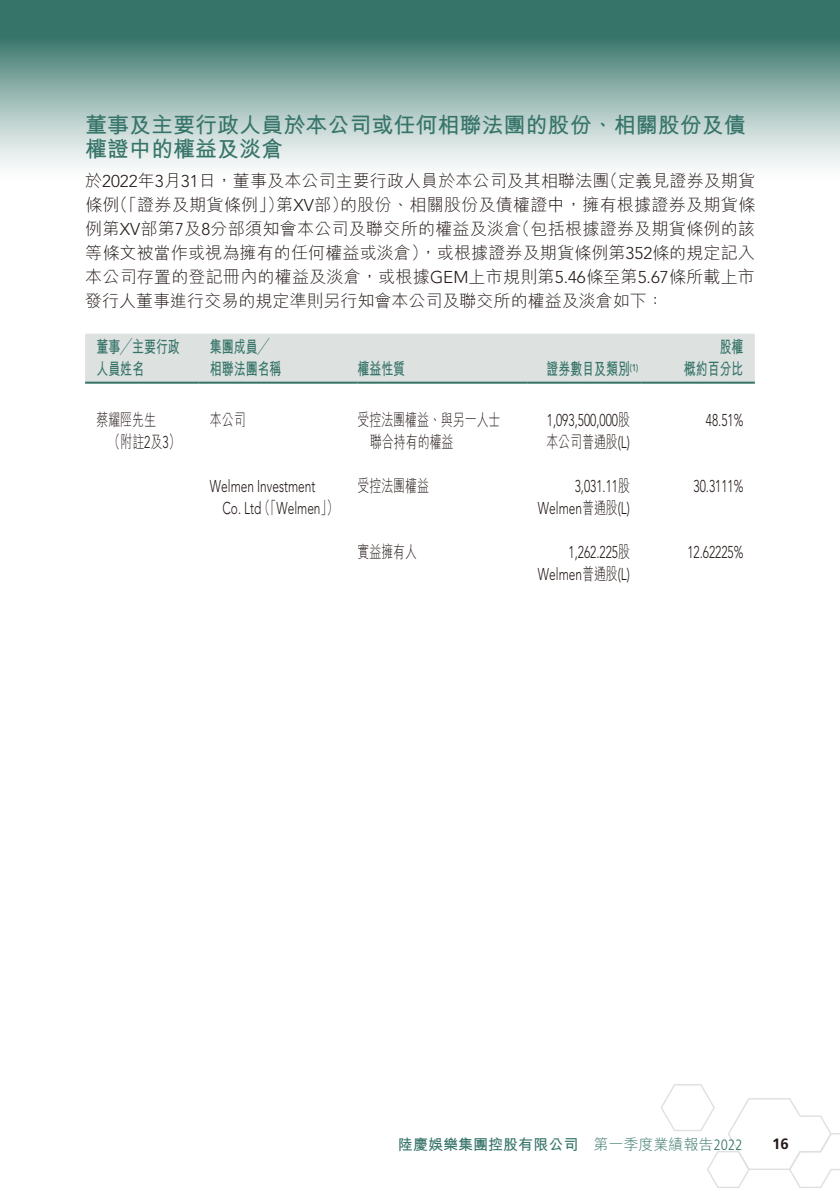
<style>
.page{position:relative;width:840px;height:1191px;background:#fff}
.page>*{position:absolute;margin:0;border:0;box-sizing:border-box;transform-origin:0 0}
.t1{font:700 22px/24px "M Hei HK";color:#367469}
.t2{font:300 17px/24px "M Hei HK";letter-spacing:.01em;color:#231916}
.t3{font:300 17px/22px "Avenir LT Std";color:#231916;scale:.7 1}
.t4{font:300 17px/22px "M Hei HK";letter-spacing:.01em;color:#231916;scale:.7 1}
.t5{font:700 17px/22px "M Hei HK";color:#367469;scale:.7 1}
.t6{font:300 15px "M Hei HK";color:#367469}
.t7{font:700 15px "M Hei HK";color:#367469}
.t8{font:700 15px "Frutiger LT Std";color:#231916}
.t9{font:800 10px "Avenir LT Std";color:#367469;scale:.7 1}
.s1{font-family:"Avenir LT Std"}
.s2{font-family:"M Hei HK"}
.s3{font-family:"Frutiger LT Std";font-stretch:condensed}
</style>
<div class="page">
<svg style="left:0;top:0;width:839px;height:168px;background:#87aca5"></svg>
<svg style="left:660px;top:1084px;width:179px;height:104px"></svg>
<div style="left:85px;top:333px;width:669px;height:49px;background:#dde1df"></div>
<hr style="left:85px;top:382px;width:113px;height:2px;background:#367469">
<hr style="left:198px;top:382px;width:159px;height:2px;background:#367469">
<hr style="left:357px;top:382px;width:170px;height:2px;background:#367469">
<hr style="left:527px;top:382px;width:114px;height:2px;background:#367469">
<hr style="left:641px;top:382px;width:113px;height:2px;background:#367469">
<p class="t1" style="left:85px;top:111px;width:662px">董事及主要行政人員於本公司或任何相聯法團的股份、相關股份及債權證中的權益及淡倉</p>
<p class="t2" style="left:600px;top:169px;width:155px">（定義見證券及期貨</p>
<p class="t2" style="left:340px;top:169px;width:416px;text-indent:-255px">於<span class="s1">2022</span>年月<span class="s1">3 31</span>日，董事及本公司主要行政人員於本公司及其相聯法團<br>的股份、相關股份及債權證中，擁有根據證券及期貨條</p>
<p class="t2" style="left:111px;top:193px;width:174px">（「證券及期貨條例」）</p>
<p class="t2" style="left:276px;top:193px;width:74px">第<span class="s1">XV</span>部）</p>
<p class="t2" style="left:85px;top:193px;width:36px">條例</p>
<p class="t2" style="left:513px;top:217px;width:243px">（包括根據證券及期貨條例的該</p>
<p class="t2" style="left:85px;top:217px;width:671px">例第<span class="s1">XV</span>部第及<span class="s1">7 8</span>分部須知會本公司及聯交所的權益及淡倉<br>等條文被當作或視為擁有的任何權益或淡倉，）或根據證券及期貨條例第<span class="s1">352</span>條的規定記入本公司存置的登記冊內的權益及淡倉，或根據<span class="s1">GEM</span>上市規則第<span class="s1">5.46</span>條至第<span class="s1">5.67</span>條所載上市發行人董事進行交易的規定準則另行知會本公司及聯交所的權益及淡倉如下：</p>
<p class="t5" style="left:96px;top:335px;width:120px">董事╱主要行政人員姓名</p>
<p class="t5" style="left:210px;top:335px;width:87px">集團成員╱</p>
<p class="t5" style="left:683px;top:335px;width:86px;text-align:right">股權<br>概約百分比</p>
<p class="t5" style="left:357px;top:357px;width:70px">權益性質</p>
<p class="t5" style="left:546px;top:357px;width:120px">證券數目及類別</p>
<p class="t5" style="left:210px;top:357px;width:103px">相聯法團名稱</p>
<p class="t9" style="left:629px;top:361px;width:13px">(1)</p>
<p class="t4" style="left:108px;top:408px;width:104px;text-indent:-12px">蔡耀陘先生<br>（附註及<span class="s1">2</span> (<span class="s1">3</span></p>
<p class="t4" style="left:357px;top:408px;width:205px">受控法團權益、與另一人士</p>
<p class="t4" style="left:210px;top:408px;width:52px">本公司</p>
<p class="t4" style="left:370px;top:430px;width:120px">聯合持有的權益</p>
<p class="t3" style="left:546px;top:409px;width:120px">1,093,500,000<span class="s2">股</span></p>
<p class="t4" style="left:546px;top:430px;width:121px">本公司普通股 <span class="s1">(L(</span></p>
<p class="t3" style="left:705px;top:409px;width:55px">48.51%</p>
<p class="t3" style="left:258px;top:475px;width:115px;text-indent:-49px">Welmen Investment<br><span class="s2">（「</span>Welmen <span class="s2">(「</span></p>
<p class="t3" style="left:222px;top:497px;width:57px">Co. Ltd</p>
<p class="t4" style="left:357px;top:474px;width:103px">受控法團權益</p>
<p class="t3" style="left:574px;top:475px;width:80px">3,031.11<span class="s2">股</span></p>
<p class="t3" style="left:537px;top:497px;width:133px">Welmen<span class="s2">普通股</span> (L(</p>
<p class="t3" style="left:693px;top:475px;width:73px">30.3111%</p>
<p class="t4" style="left:357px;top:540px;width:86px">實益擁有人</p>
<p class="t3" style="left:568px;top:541px;width:89px">1,262.225<span class="s2">股</span></p>
<p class="t3" style="left:687px;top:541px;width:82px">12.62225%</p>
<p class="t3" style="left:537px;top:563px;width:133px">Welmen<span class="s2">普通股</span> (L(</p>
<p class="t7" style="left:398px;top:1133px;width:181px">陸慶娛樂集團控股有限公司</p>
<p class="t6" style="left:593px;top:1136px;width:150px">第一季度業績報告<span class="s3">2022</span></p>
<p class="t8" style="left:771px;top:1134px;width:18px">16</p>
</div>
